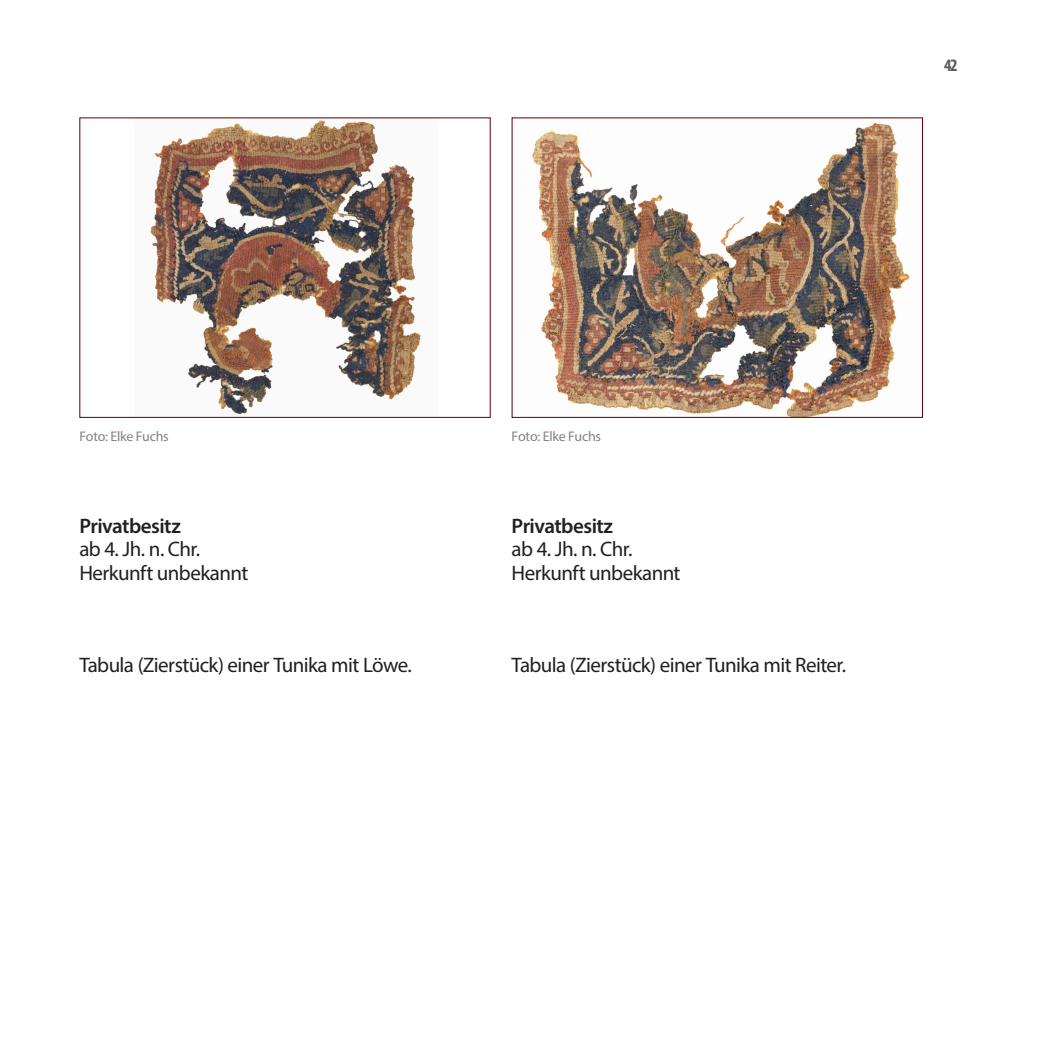
<style>
.page{position:relative;width:1042px;height:1042px;background:#fff}
.page>*{position:absolute;margin:0;border:0;box-sizing:border-box;transform-origin:0 0}
.Katalogtext{font:21px "Myriad Pro";letter-spacing:-.03em;color:#231f20}
.Katalogtext-2{font:600 21px "Myriad Pro";letter-spacing:-.025em;color:#231f20}
.Katalogtext-3{font:700 condensed 17.5px "Myriad Pro";color:#5a5a5a}
.Copyright{font:14px "Myriad Pro";letter-spacing:-.015em;color:#808285}
.Copyright_ungebunden{font:14px "Myriad Pro";letter-spacing:-.015em;color:#808285}
</style>
<div class="page">
<img style="left:150px;top:120px;width:271px;height:295px">
<img style="left:532px;top:122px;width:378px;height:294px">
<div style="left:512px;top:117px;width:411px;height:301px;border:1px solid #600005"></div>
<p class="Katalogtext-3" style="left:944px;top:54px;width:15px">42</p>
<p class="Copyright" style="left:79px;top:427px;width:91px">Foto: Elke Fuchs</p>
<p class="Copyright_ungebunden" style="left:512px;top:427px;width:91px">Foto: Elke Fuchs</p>
<p class="Katalogtext-2" style="left:79px;top:513px;width:103px">Privatbesitz</p>
<p class="Katalogtext" style="left:79px;top:536px;width:122px">ab 4. Jh. n. Chr.</p>
<p class="Katalogtext" style="left:79px;top:559px;width:170px">Herkunft unbekannt</p>
<p class="Katalogtext-2" style="left:512px;top:513px;width:103px">Privatbesitz</p>
<p class="Katalogtext" style="left:512px;top:536px;width:122px">ab 4. Jh. n. Chr.</p>
<p class="Katalogtext" style="left:512px;top:559px;width:170px">Herkunft unbekannt</p>
<p class="Katalogtext" style="left:79px;top:652px;width:334px">Tabula (Zierstück) einer Tunika mit Löwe.</p>
<p class="Katalogtext" style="left:512px;top:652px;width:336px">Tabula (Zierstück) einer Tunika mit Reiter.</p>
</div>
